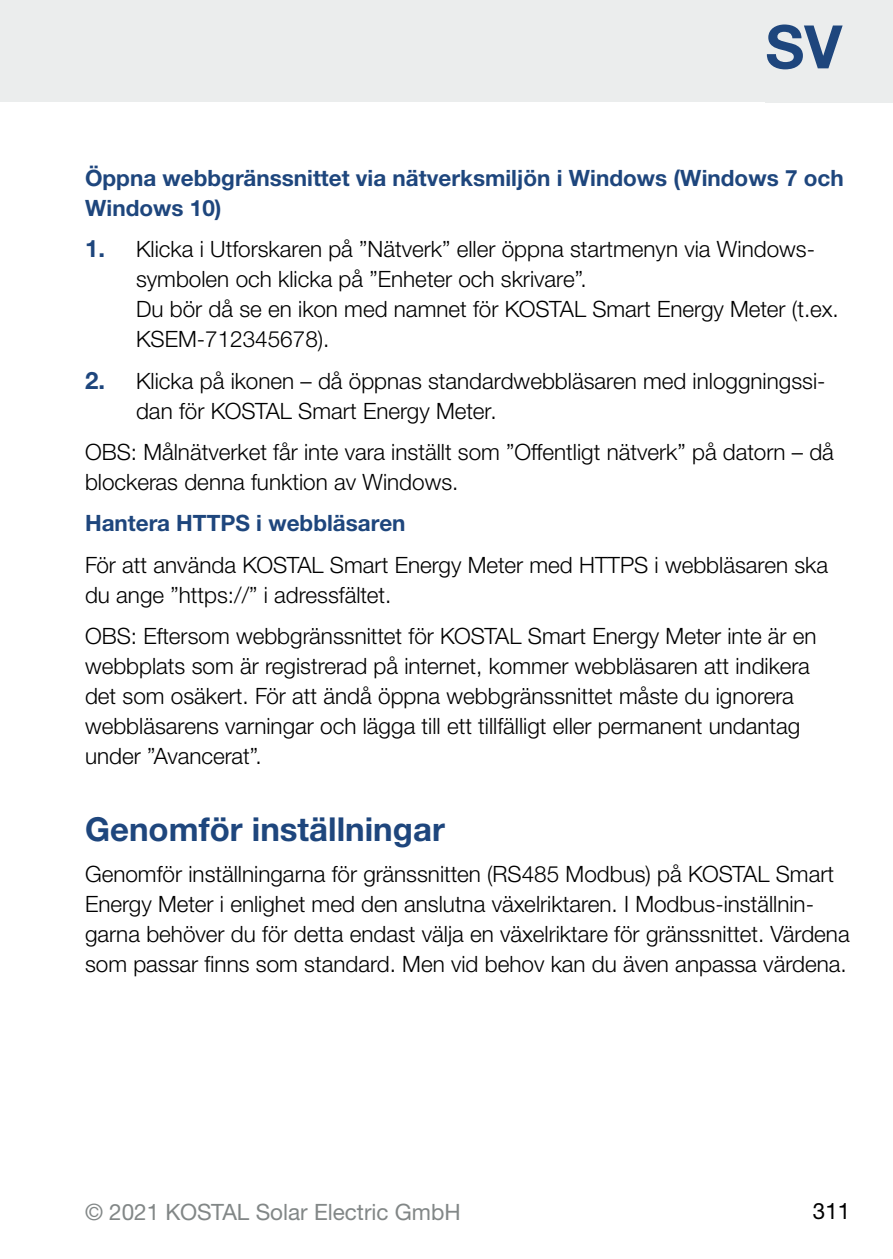
<style>
.page{position:relative;width:893px;height:1259px;background:#fff}
.page>*{position:absolute;margin:0;border:0;box-sizing:border-box;transform-origin:0 0}
.t1{font:700 60px "Helvetica Neue LTW1 G";color:#1e467d}
.t2{font:700 33px "Helvetica Neue LTW1 G";color:#1e467d}
.t3{font:300 22.5px/30px "Helvetica Neue LTW1 G";color:#000}
.t4{font:700 22.5px/30px "Helvetica Neue LTW1 G";color:#1e467d}
.t5{font:22.5px "Helvetica Neue LTW1 G";color:#828787}
.t6{font:22.5px "Helvetica Neue LTW1 G";color:#000}
.s1{font-weight:700;font-size:24px;color:#1e467d}
</style>
<div class="page">
<div style="left:0;top:0;width:893px;height:102px;background:#ebeded"></div>
<h1 class="t1" style="left:765px;top:10px;width:78px">SV</h1>
<p class="t4" style="left:85px;top:163px;width:760px">Öppna webbgränssnittet via nätverksmiljön i Windows (Windows 7 och<br>Windows 10)</p>
<p class="t3" style="left:136px;top:234px;width:704px;text-indent:-51px"><span class="s1">1.</span> Klicka i Utforskaren på ”Nätverk” eller öppna startmenyn via Windows&shy;symbolen och klicka på ”Enheter och skrivare”.<br>Du bör då se en ikon med namnet för KOSTAL Smart Energy Meter (t.ex.<br>KSEM‑712345678).</p>
<p class="t3" style="left:136px;top:366px;width:691px;text-indent:-51px"><span class="s1">2.</span> Klicka på ikonen – då öppnas standardwebbläsaren med inloggningssi&shy;dan för KOSTAL Smart Energy Meter.</p>
<p class="t3" style="left:85px;top:437px;width:750px">OBS: Målnätverket får inte vara inställt som ”Offentligt nätverk” på datorn – då blockeras denna funktion av Windows.</p>
<p class="t4" style="left:85px;top:508px;width:322px">Hantera HTTPS i webbläsaren</p>
<p class="t3" style="left:85px;top:549px;width:745px">För att använda KOSTAL Smart Energy Meter med HTTPS i webbläsaren ska du ange ”https://” i adressfältet.</p>
<p class="t3" style="left:85px;top:621px;width:733px">OBS: Eftersom webbgränssnittet för KOSTAL Smart Energy Meter inte är en webbplats som är registrerad på internet, kommer webbläsaren att indikera det som osäkert. För att ändå öppna webbgränssnittet måste du ignorera webbläsarens varningar och lägga till ett tillfälligt eller permanent undantag under ”Avancerat”.</p>
<h2 class="t2" style="left:85px;top:809px;width:361px">Genomför inställningar</h2>
<p class="t3" style="left:85px;top:859px;width:766px">Genomför inställningarna för gränssnitten (RS485 Modbus) på KOSTAL Smart Energy Meter i enlighet med den anslutna växelriktaren. I Modbus-inställnin&shy;garna behöver du för detta endast välja en växelriktare för gränssnittet. Värdena som passar finns som standard. Men vid behov kan du även anpassa värdena.</p>
<p class="t5" style="left:85px;top:1197px;width:377px">© 2021 KOSTAL Solar Electric GmbH</p>
<p class="t6" style="left:813px;top:1197px;width:39px">311</p>
</div>
